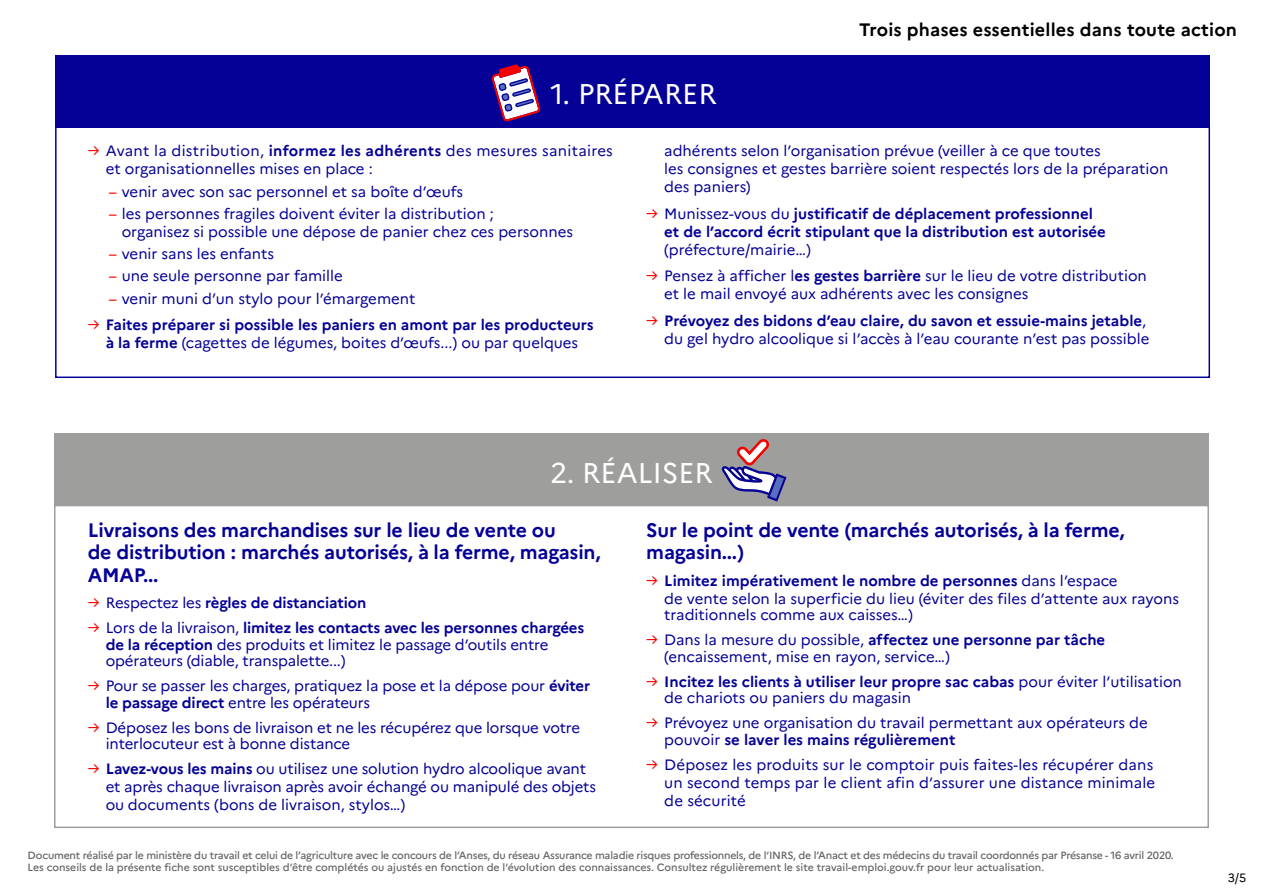
<style>
.page{position:relative;width:1263px;height:893px;background:#fff}
.page>*{position:absolute;margin:0;border:0;box-sizing:border-box;transform-origin:0 0}
.titre_1{font:28.5px "Marianne";color:#fff}
.texte_liste{font:700 19.5px/22.5px "Marianne";letter-spacing:-.01em;color:#050096}
.t1{font:700 18px "Marianne";letter-spacing:.01em;color:#000}
.texte_liste-2{font:15px/18px "Marianne";letter-spacing:-.005em;color:#050096}
.texte_liste-3{font:700 15px/18px "Marianne";color:#050096;text-align:center}
.texte_sous_liste{font:15px/18px "Marianne";color:#050096}
.t2{font:12px "Marianne";color:#000}
.légendes{font:500 10.5px/12.6px "Marianne";letter-spacing:-.02em;color:#656563}
.s1{color:#f70000}
.s2{font-weight:700}
.s3{font-weight:400;color:#f70000}
.s4{font-weight:400}
</style>
<div class="page">
<div style="left:55px;top:55px;width:1155px;height:72px;background:#050096"></div>
<div style="left:55px;top:126px;width:1155px;height:252px;border:2px solid #050096"></div>
<svg style="left:491px;top:64px;width:50px;height:58px"></svg>
<div style="left:54px;top:434px;width:1155px;height:72px;background:#9e9e9c"></div>
<div style="left:54px;top:505px;width:1155px;height:323px;border:2px solid #9e9e9c"></div>
<svg style="left:721px;top:439px;width:65px;height:63px"></svg>
<p class="titre_1" style="left:551px;top:76px;width:167px">1. PRÉPARER</p>
<p class="t1" style="left:859px;top:18px;width:379px">Trois phases essentielles dans toute action</p>
<p class="texte_liste-2" style="left:106px;top:142px;width:509px;text-indent:-18px"><span class="s1">→</span> Avant la distribution, <span class="s2">informez les adhérents</span> des mesures sanitaires et organisationnelles mises en place :</p>
<p class="texte_sous_liste" style="left:109px;top:182px;width:356px"><span class="s1">–</span> venir avec son sac personnel et sa boîte d’œufs</p>
<p class="texte_sous_liste" style="left:122px;top:204px;width:453px;text-indent:-13px"><span class="s1">–</span> les personnes fragiles doivent éviter la distribution ;<br>organisez si possible une dépose de panier chez ces personnes</p>
<p class="texte_sous_liste" style="left:109px;top:245px;width:167px"><span class="s1">–</span> venir sans les enfants</p>
<p class="texte_sous_liste" style="left:109px;top:267px;width:235px"><span class="s1">–</span> une seule personne par famille</p>
<p class="texte_sous_liste" style="left:109px;top:289px;width:308px"><span class="s1">–</span> venir muni d’un stylo pour l’émargement</p>
<p class="texte_liste-3" style="left:88px;top:316px;width:507px"><span class="s3">→</span> Faites préparer si possible les paniers en amont par les producteurs à la ferme <span class="s4">(cagettes de légumes, boites d’œufs...) ou par quelques</span></p>
<p class="texte_liste-2" style="left:664px;top:142px;width:506px">adhérents selon l’organisation prévue (veiller à ce que toutes<br>les consignes et gestes barrière soient respectés lors de la préparation des paniers)</p>
<p class="texte_liste-3" style="left:664px;top:204px;width:443px;text-align:left;text-indent:-18px"><span class="s3">→</span> <span class="s4">Munissez-vous du</span> justificatif de déplacement professionnel et de l’accord écrit stipulant que la distribution est autorisée <span class="s4">(préfecture/mairie…)</span></p>
<p class="texte_liste-2" style="left:664px;top:267px;width:484px;text-indent:-18px"><span class="s1">→</span> Pensez à afficher l<span class="s2">es gestes barrière</span> sur le lieu de votre distribution et le mail envoyé aux adhérents avec les consignes</p>
<p class="texte_liste-2" style="left:646px;top:311px;width:505px;text-align:right"><span class="s1">→</span> <span class="s2">Prévoyez des bidons d’eau claire, du savon et essuie-mains jetable</span>, du gel hydro alcoolique si l’accès à l’eau courante n’est pas possible</p>
<p class="titre_1" style="left:550px;top:456px;width:164px">2. RÉALISER</p>
<p class="texte_liste" style="left:88px;top:518px;width:514px">Livraisons des marchandises sur le lieu de vente ou<br>de distribution : marchés autorisés, à la ferme, magasin,<br>AMAP...</p>
<p class="texte_liste-3" style="left:88px;top:594px;width:280px"><span class="s3">→</span> <span class="s4">Respectez les</span> règles de distanciation</p>
<p class="texte_liste-2" style="left:106px;top:619px;width:480px;line-height:16.5px;text-indent:-18px"><span class="s1">→</span> Lors de la livraison, <span class="s2">limitez les contacts avec les personnes chargées de la réception</span> des produits et limitez le passage d’outils entre opérateurs (diable, transpalette...)</p>
<p class="texte_liste-2" style="left:106px;top:677px;width:486px;line-height:16.5px;text-indent:-18px"><span class="s1">→</span> Pour se passer les charges, pratiquez la pose et la dépose pour <span class="s2">éviter le passage direct</span> entre les opérateurs</p>
<p class="texte_liste-2" style="left:106px;top:719px;width:476px;line-height:16.5px;text-indent:-18px"><span class="s1">→</span> Déposez les bons de livraison et ne les récupérez que lorsque votre interlocuteur est à bonne distance</p>
<p class="texte_liste-2" style="left:106px;top:760px;width:492px;text-indent:-18px"><span class="s1">→</span> <span class="s2">Lavez-vous les mains</span> ou utilisez une solution hydro alcoolique avant et après chaque livraison après avoir échangé ou manipulé des objets ou documents (bons de livraison, stylos…)</p>
<p class="texte_liste" style="left:646px;top:518px;width:480px">Sur le point de vente (marchés autorisés, à la ferme, magasin...)</p>
<p class="texte_liste-2" style="left:664px;top:571px;width:516px;text-indent:-18px"><span class="s1">→</span> <span class="s2">Limitez impérativement le nombre de personnes</span> dans l’espace<br>de vente selon la superficie du lieu (éviter des files d’attente aux rayons</p>
<p class="texte_liste-2" style="left:664px;top:606px;width:250px">traditionnels comme aux caisses…)</p>
<p class="texte_liste-2" style="left:664px;top:631px;width:442px;line-height:16.5px;text-indent:-18px"><span class="s1">→</span> Dans la mesure du possible, <span class="s2">affectez une personne par tâche </span>(encaissement, mise en rayon, service…)</p>
<p class="texte_liste-2" style="left:664px;top:673px;width:519px;line-height:16.5px;text-indent:-18px"><span class="s1">→</span> <span class="s2">Incitez les clients à utiliser leur propre sac cabas</span> pour éviter l’utilisation de chariots ou paniers du magasin</p>
<p class="texte_liste-2" style="left:664px;top:714px;width:485px;line-height:16.5px;text-indent:-18px"><span class="s1">→</span> Prévoyez une organisation du travail permettant aux opérateurs de pouvoir <span class="s2">se laver les mains régulièrement</span></p>
<p class="texte_liste-2" style="left:664px;top:755px;width:492px;text-indent:-18px"><span class="s1">→</span> Déposez les produits sur le comptoir puis faites-les récupérer dans un second temps par le client afin d’assurer une distance minimale de sécurité</p>
<p class="légendes" style="left:28px;top:848px;width:1147px">Document réalisé par le ministère du travail et celui de l’agriculture avec le concours de l’Anses, du réseau Assurance maladie risques professionnels, de l’INRS, de l’Anact et des médecins du travail coordonnés par Présanse - 16 avril 2020.<br>Les conseils de la présente fiche sont susceptibles d’être complétés ou ajustés en fonction de l’évolution des connaissances. Consultez régulièrement le site travail-emploi.gouv.fr pour leur actualisation.</p>
<p class="t2" style="left:1228px;top:870px;width:20px">3/5</p>
</div>
